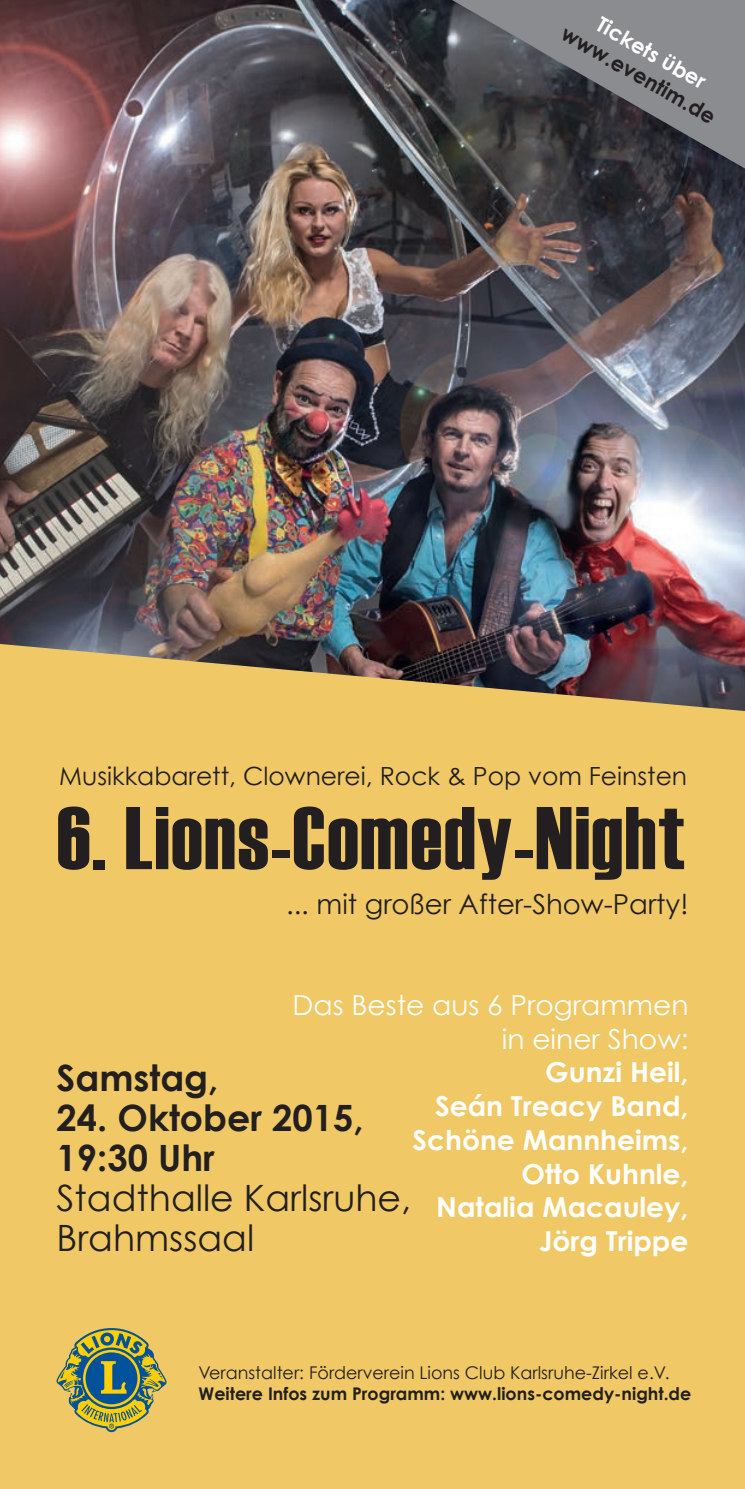
<style>
.page{position:relative;width:745px;height:1489px;background:#fff}
.page>*{position:absolute;margin:0;border:0;box-sizing:border-box;transform-origin:0 0}
.t1{font:88.75px "Haettenschweiler";letter-spacing:.02em;color:#231f20}
.t2{font:700 36.25px/40px "Century Gothic";color:#231f20}
.t3{font:36.25px/40px "Century Gothic";color:#231f20}
.t4{font:700 27.5px/33.8px "Century Gothic";color:#fff;text-align:right}
.t5{font:27.5px/33.8px "Century Gothic";color:#fff;text-align:right}
.t6{font:27.5px "Century Gothic";color:#231f20}
.t7{font:25px "Century Gothic";color:#231f20}
.t8{font:700 21.25px "Century Gothic";color:#231f20}
.t9{font:700 21.25px "Century Gothic";color:#fff}
.t10{font:17.5px "Century Gothic";color:#231f20}
.t11{font:700 17.5px "Century Gothic";color:#231f20}
</style>
<div class="page">
<img style="left:0;top:0;width:744px;height:644px">
<div style="left:0;top:644px;width:744px;height:844px;background:#f0c966"></div>
<svg style="left:56px;top:1327px;width:110px;height:104px;background:#9b9e5c"></svg>
<svg style="left:451px;top:0;width:293px;height:168px;background:#636468"></svg>
<p class="t9" style="left:604px;top:10px;width:124px;rotate:30deg">Tickets über</p>
<p class="t8" style="left:570px;top:20px;width:175px;rotate:30deg">www.eventim.de</p>
<p class="t7" style="left:59px;top:760px;width:629px">Musikkabarett, Clownerei, Rock &amp; Pop vom Feinsten</p>
<h1 class="t1" style="left:56px;top:787px;width:629px">6. Lions-Comedy-Night</h1>
<p class="t6" style="left:286px;top:887px;width:403px">... mit großer After-Show-Party!</p>
<p class="t5" style="left:292px;top:987px;width:397px">Das Beste aus 6 Programmen in einer Show:</p>
<p class="t4" style="left:412px;top:1054px;width:277px">Gunzi Heil,<br>Seán Treacy Band,<br>Schöne Mannheims,<br>Otto Kuhnle,<br>Natalia Macauley,<br>Jörg Trippe</p>
<h2 class="t2" style="left:56px;top:1056px;width:163px">Samstag,</h2>
<h2 class="t2" style="left:56px;top:1096px;width:308px">24. Oktober 2015,<br>19:30 Uhr</h2>
<h2 class="t3" style="left:56px;top:1177px;width:356px">Stadthalle Karlsruhe,<br>Brahmssaal</h2>
<p class="t10" style="left:198px;top:1362px;width:472px">Veranstalter: Förderverein Lions Club Karlsruhe-Zirkel e.V.</p>
<p class="t11" style="left:198px;top:1382px;width:494px">Weitere Infos zum Programm: www.lions-comedy-night.de</p>
</div>
